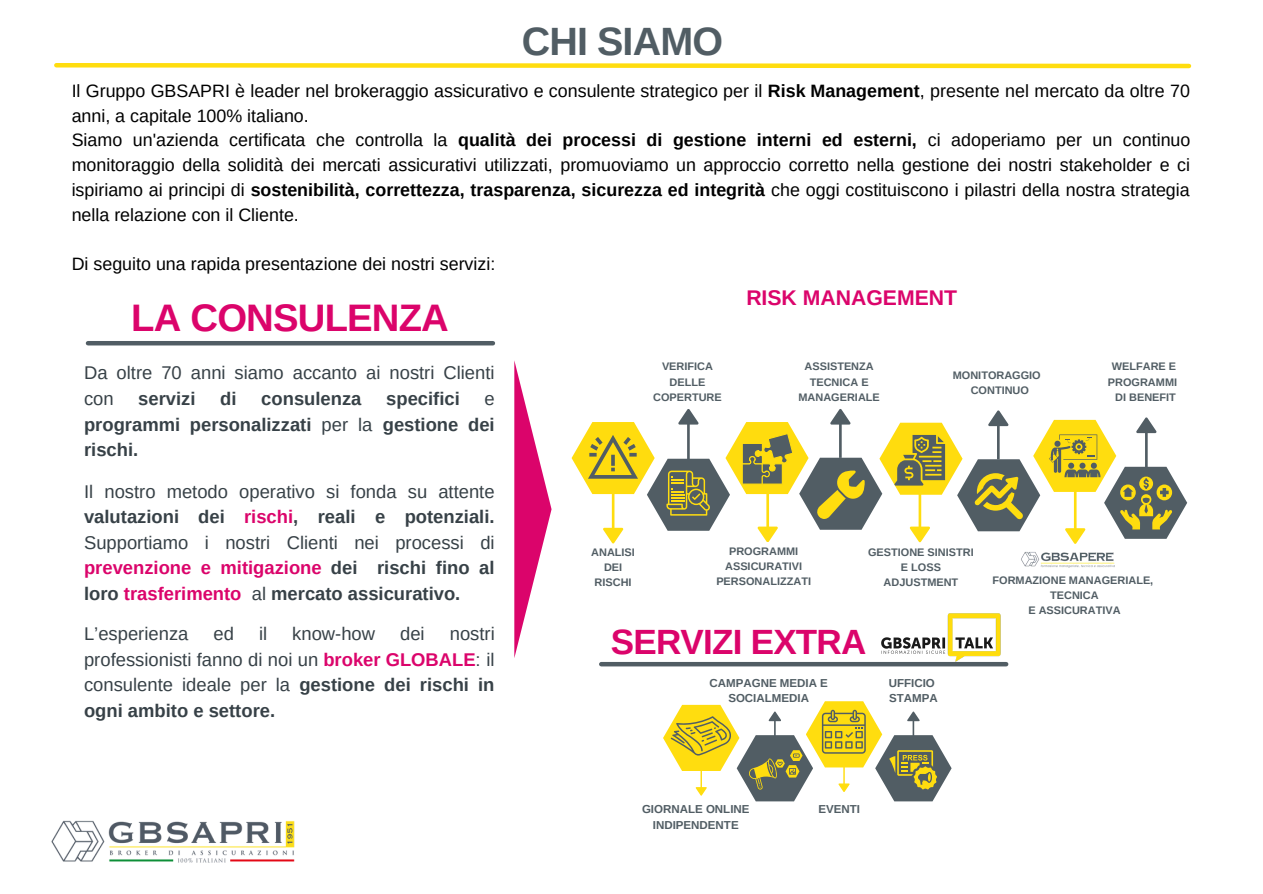
<style>
.page{position:relative;width:1263px;height:894px;background:#fff}
.page>*{position:absolute;margin:0;border:0;box-sizing:border-box;transform-origin:0 0}
.t1{font:700 39.45px "Arimo";letter-spacing:-.02em;color:#515d64}
.t2{font:700 38.25px "Arimo";letter-spacing:-.02em;color:#db046b}
.t3{font:700 35.1px "Arimo";letter-spacing:-.02em;color:#db046b}
.t4{font:700 21.15px "Arimo";color:#db046b}
.t5{font:18.45px/25.5px "Arimo";color:#374147;text-align:justify}
.t6{font:700 18.45px/25.7px "Arimo";color:#374147;text-align:justify}
.t7{font:17.85px/24.8px "Arimo";color:#000}
.t8{font:700 11.55px/15.6px "Arimo";color:#515d64;text-align:center}
.t9{font:700 10.95px/15px "Arimo";color:#515d64;text-align:center}
.s1{font-weight:700}
.s2{font-weight:400}
.s3{font-weight:700;color:#db046b}
</style>
<div class="page">
<svg style="left:54px;top:63px;width:1138px;height:6px;background:#ffe54a"></svg>
<hr style="left:88px;top:341px;width:405px;height:4px;background:#515d64">
<svg style="left:663px;top:701px;width:288px;height:100px"></svg>
<img style="left:881px;top:613px;width:120px;height:48px">
<img style="left:1021px;top:552px;width:94px;height:16px">
<svg style="left:572px;top:409px;width:615px;height:134px"></svg>
<svg style="left:514px;top:360px;width:37px;height:298px"></svg>
<div style="left:601px;top:661px;width:405px;height:5px;background:#515d64"></div>
<img style="left:51px;top:820px;width:244px;height:43px">
<h1 class="t1" style="left:522px;top:20px;width:203px">CHI SIAMO</h1>
<p class="t7" style="left:72px;top:78px;width:1120px">Il Gruppo GBSAPRI è leader nel brokeraggio assicurativo e consulente strategico per il <span class="s1">Risk Management</span>, presente nel mercato da oltre 70 anni, a capitale 100% italiano.<br>Siamo un'azienda certificata che controlla la <span class="s1">qualità dei processi di gestione interni ed esterni,</span> ci adoperiamo per un continuo monitoraggio della solidità dei mercati assicurativi utilizzati, promuoviamo un approccio corretto nella gestione dei nostri stakeholder e ci ispiriamo ai principi di <span class="s1">sostenibilità, correttezza, trasparenza, sicurezza ed integrità</span> che oggi costituiscono i pilastri della nostra strategia nella relazione con il Cliente.</p>
<p class="t7" style="left:72px;top:251px;width:425px">Di seguito una rapida presentazione dei nostri servizi:</p>
<h2 class="t2" style="left:131px;top:296px;width:319px">LA CONSULENZA</h2>
<p class="t5" style="left:84px;top:360px;width:412px">Da oltre 70 anni siamo accanto ai nostri Clienti con</p>
<p class="t6" style="left:138px;top:385px;width:59px">servizi</p>
<p class="t6" style="left:220px;top:385px;width:18px">di</p>
<p class="t6" style="left:261px;top:385px;width:102px">consulenza</p>
<p class="t6" style="left:386px;top:385px;width:75px">specifici</p>
<p class="t6" style="left:84px;top:385px;width:412px;text-indent:400px"><span class="s2">e </span>programmi personalizzati <span class="s2">per la</span> gestione dei rischi.</p>
<p class="t5" style="left:84px;top:478px;width:412px">Il nostro metodo operativo si fonda su attente <span class="s1">valutazioni dei</span> <span class="s3">rischi</span><span class="s1">, reali e potenziali.<br></span>Supportiamo i nostri Clienti nei processi di <span class="s3">prevenzione e mitigazione</span> <span class="s1">dei rischi fino al loro</span> <span class="s3">trasferimento</span> al <span class="s1">mercato assicurativo.</span></p>
<p class="t5" style="left:84px;top:620px;width:106px">L’esperienza</p>
<p class="t5" style="left:213px;top:620px;width:22px">ed</p>
<p class="t5" style="left:259px;top:620px;width:10px">il</p>
<p class="t5" style="left:292px;top:620px;width:84px">know-how</p>
<p class="t5" style="left:400px;top:620px;width:26px">dei</p>
<p class="t5" style="left:84px;top:620px;width:412px;text-indent:366px">nostri professionisti fanno di noi un <span class="s3">broker GLOBALE</span>: il consulente ideale per la <span class="s1">gestione dei rischi in ogni ambito e settore.</span></p>
<p class="t4" style="left:746px;top:286px;width:212px">RISK MANAGEMENT</p>
<p class="t9" style="left:653px;top:359px;width:70px">VERIFICA<br>DELLE<br>COPERTURE</p>
<p class="t9" style="left:798px;top:359px;width:83px">ASSISTENZA<br>TECNICA E<br>MANAGERIALE</p>
<p class="t9" style="left:953px;top:368px;width:89px">MONITORAGGIO<br>CONTINUO</p>
<p class="t9" style="left:1108px;top:359px;width:71px">WELFARE E<br>PROGRAMMI<br>DI BENEFIT</p>
<p class="t9" style="left:591px;top:544px;width:45px">ANALISI<br>DEI<br>RISCHI</p>
<p class="t9" style="left:716px;top:543px;width:96px">PROGRAMMI<br>ASSICURATIVI<br>PERSONALIZZATI</p>
<p class="t9" style="left:868px;top:544px;width:107px">GESTIONE SINISTRI<br>E LOSS<br>ADJUSTMENT</p>
<h3 class="t3" style="left:611px;top:622px;width:257px">SERVIZI EXTRA</h3>
<p class="t8" style="left:709px;top:674px;width:120px">CAMPAGNE MEDIA E<br>SOCIALMEDIA</p>
<p class="t8" style="left:889px;top:674px;width:50px;text-align:left">UFFICIO<br>STAMPA</p>
<p class="t9" style="left:992px;top:572px;width:162px">FORMAZIONE MANAGERIALE,<br>TECNICA<br>E ASSICURATIVA</p>
<p class="t8" style="left:642px;top:801px;width:109px">GIORNALE ONLINE<br>INDIPENDENTE</p>
<p class="t8" style="left:818px;top:801px;width:43px">EVENTI</p>
</div>
